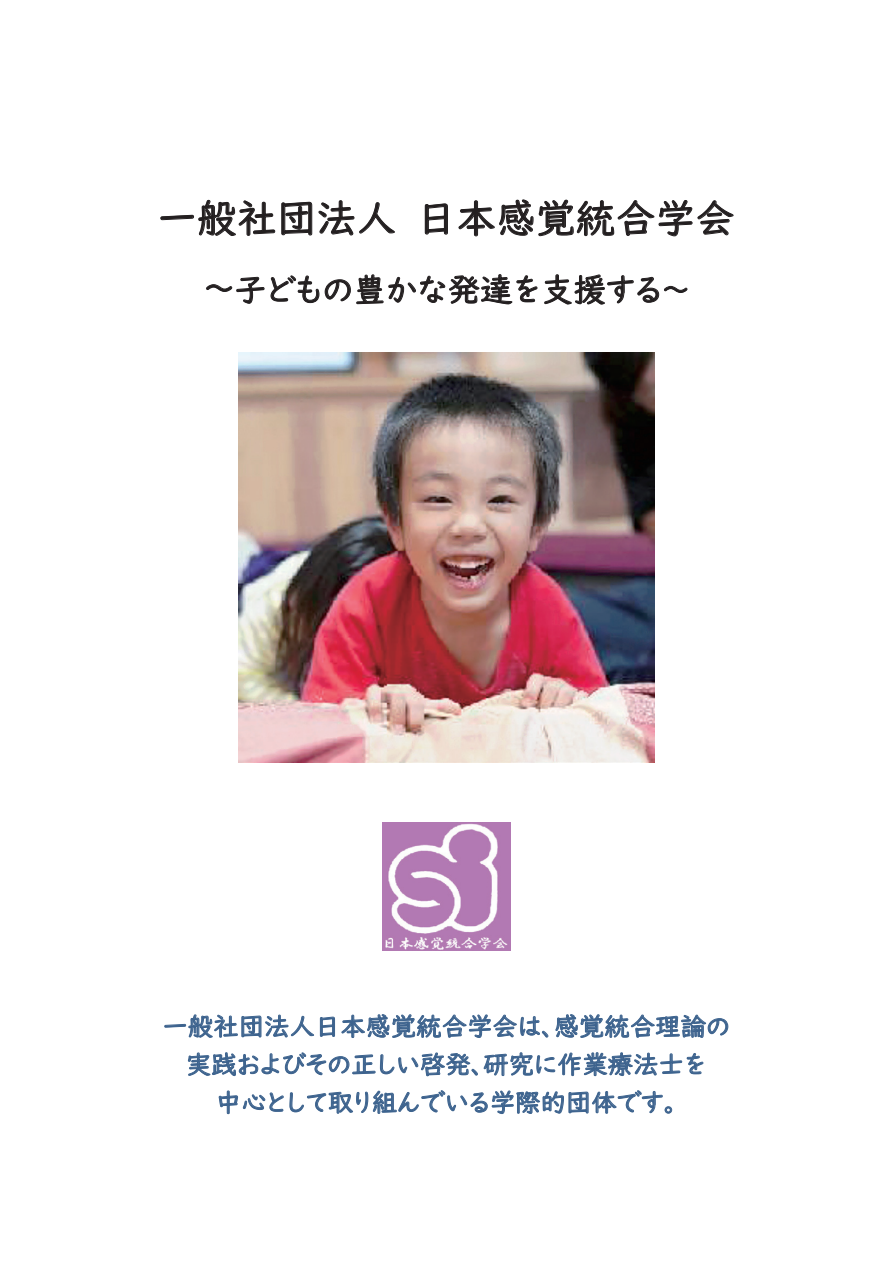
<style>
.page{position:relative;width:893px;height:1263px;background:#fff}
.page>*{position:absolute;margin:0;border:0;box-sizing:border-box;transform-origin:0 0}
.t1{font:39.75px "UD Digi Kyokasho NK R";color:#231f20}
.t2{font:32.55px "UD Digi Kyokasho NK R";color:#231f20}
.t3{font:25.35px/38px "UD Digi Kyokasho NK R";color:#3d638e;text-align:center}
.s1{font-size:36.3px}
</style>
<div class="page">
<img style="left:383px;top:823px;width:127px;height:127px">
<img style="left:238px;top:352px;width:417px;height:410px">
<svg style="left:164px;top:1014px;width:564px;height:101px"></svg>
<svg style="left:161px;top:199px;width:531px;height:106px"></svg>
<svg style="left:698px;top:200px;width:35px;height:35px"></svg>
<h1 class="t1" style="left:157px;top:196px;width:579px">一般社団法人日本感覚統合学会</h1>
<p class="t2" style="left:204px;top:271px;width:486px"><span class="s1">〜</span>子どもの豊かな発達を支援する〜</p>
<p class="t3" style="left:162px;top:1007px;width:569px">一般社団法人日本感覚統合学会は、感覚統合理論の実践およびその正しい啓発、研究に作業療法士を<br>中心として取り組んでいる学際的団体です。</p>
</div>
